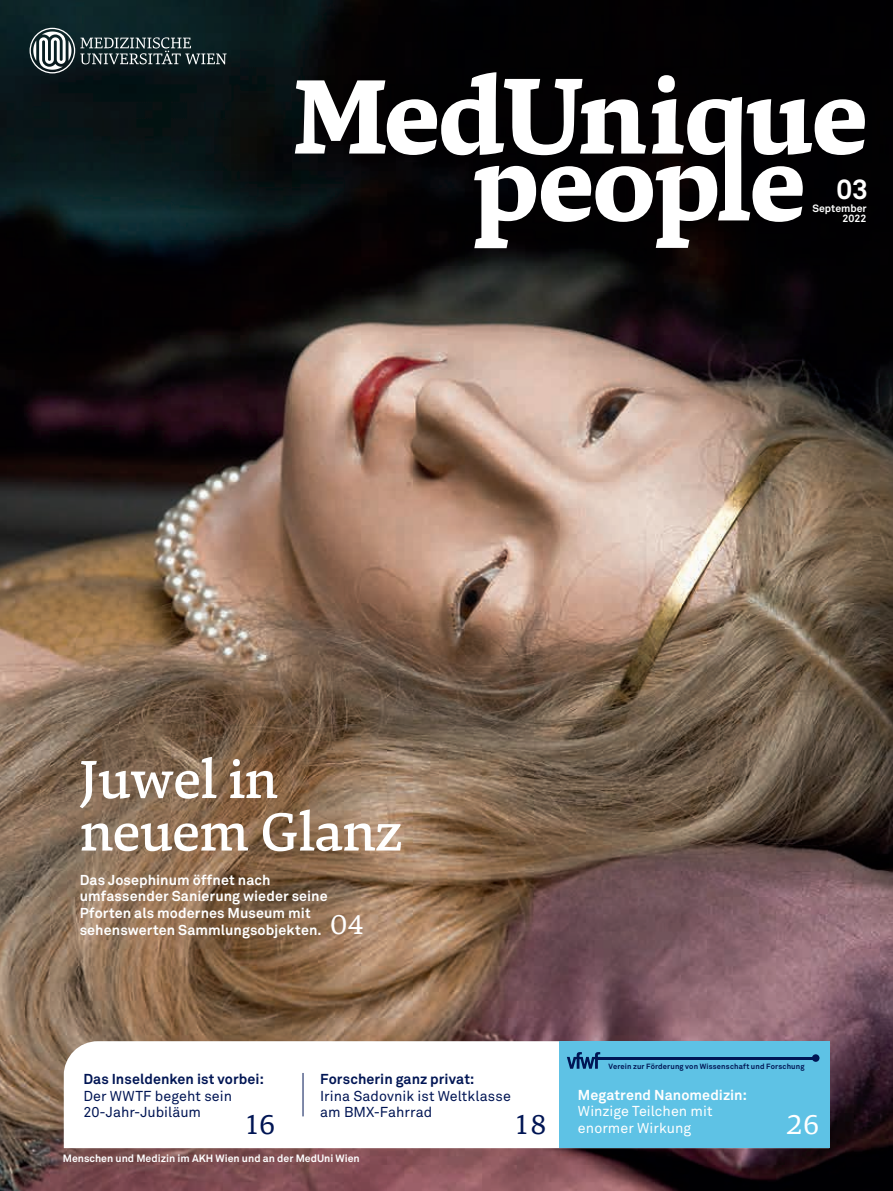
<style>
.page{position:relative;width:893px;height:1191px;background:#fff}
.page>*{position:absolute;margin:0;border:0;box-sizing:border-box;transform-origin:0 0}
.t1{font:500 55.5px/52.5px "Danton";letter-spacing:-.01em;color:#fff}
.t2{font:30px "Danton";color:#fff}
.t3{font:30px "Danton";color:#001554}
.t4{font:700 27.75px "Akkurat Pro";color:#fff}
.t5{font:700 14.25px/16.5px "Akkurat Pro";letter-spacing:.005em;color:#fff}
.t6{font:14.25px/16.5px "Akkurat Pro";letter-spacing:.005em;color:#001554}
.t7{font:700 14.25px "Akkurat Pro";letter-spacing:.005em;color:#001554}
.t8{font:14.25px/16.5px "Akkurat Pro";letter-spacing:.005em;color:#fff}
.t9{font:700 10.5px/10.5px "Akkurat Pro";color:#fff;text-align:right}
.t10{font:700 7.5px "Akkurat Pro";letter-spacing:.025em;color:#001554}
</style>
<div class="page">
<img style="left:0;top:0;width:893px;height:1191px">
<svg style="left:64px;top:1041px;width:495px;height:107px"></svg>
<div style="left:559px;top:1041px;width:270px;height:107px;background:#5ec2e5"></div>
<hr style="left:303px;top:1073px;width:1px;height:43px;background:#001554">
<svg style="left:567px;top:1052px;width:33px;height:16px"></svg>
<hr style="left:597px;top:1057px;width:219px;height:2px;background:#001554">
<div style="left:812px;top:1054px;width:7px;height:7px;background:#001554;border-radius:50%"></div>
<svg style="left:30px;top:28px;width:197px;height:45px;background:#37484b"></svg>
<svg style="left:295px;top:72px;width:570px;height:176px"></svg>
<h3 class="t4" style="left:836px;top:172px;width:33px">03</h3>
<p class="t9" style="left:812px;top:203px;width:56px">September<br>2022</p>
<h1 class="t1" style="left:80px;top:752px;width:324px">Juwel in neuem Glanz</h1>
<p class="t5" style="left:80px;top:871px;width:249px">Das Josephinum öffnet nach umfassender Sanierung wieder seine<br>Pforten als modernes Museum mit sehenswerten Sammlungsobjekten.</p>
<h2 class="t2" style="left:331px;top:904px;width:35px">04</h2>
<p class="t7" style="left:83px;top:1070px;width:182px">Das Inseldenken ist vorbei:</p>
<p class="t6" style="left:83px;top:1087px;width:150px">Der WWTF begeht sein<br>20-Jahr-Jubiläum</p>
<p class="t7" style="left:320px;top:1070px;width:156px">Forscherin ganz privat:</p>
<p class="t6" style="left:320px;top:1087px;width:192px">Irina Sadovnik ist Weltklasse am BMX-Fahrrad</p>
<h2 class="t3" style="left:244px;top:1104px;width:33px">16</h2>
<h2 class="t3" style="left:513px;top:1104px;width:35px">18</h2>
<p class="t9" style="left:63px;top:1153px;width:299px">Menschen und Medizin im AKH Wien und an der MedUni Wien</p>
<p class="t10" style="left:608px;top:1061px;width:198px">Verein zur Förderung von Wissenschaft und Forschung</p>
<p class="t5" style="left:578px;top:1086px;width:171px">Megatrend Nanomedizin:</p>
<p class="t8" style="left:578px;top:1103px;width:136px">Winzige Teilchen mit enormer Wirkung</p>
<h2 class="t2" style="left:786px;top:1104px;width:35px">26</h2>
</div>
